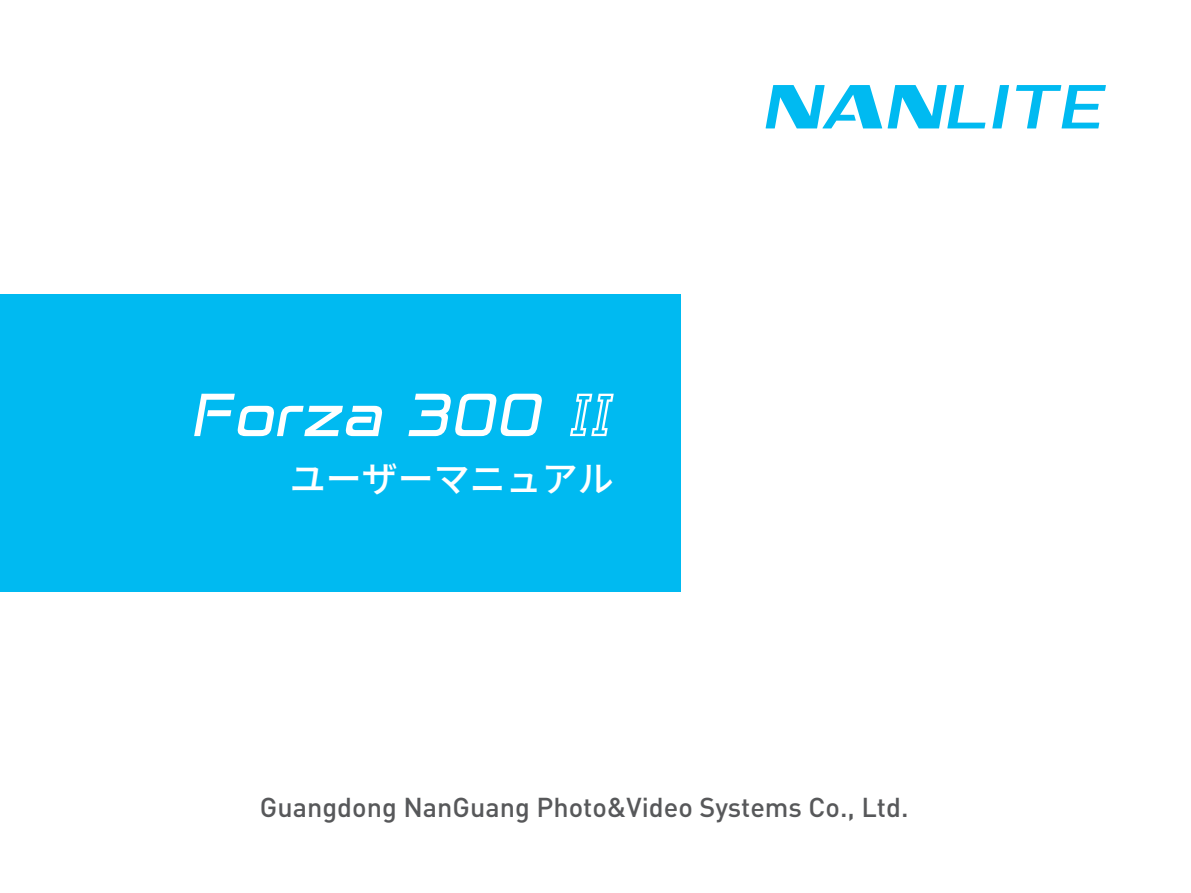
<style>
.page{position:relative;width:1191px;height:893px;background:#fff}
.page>*{position:absolute;margin:0;border:0;box-sizing:border-box;transform-origin:0 0}
.t1{font:59.1px "Anita SSNGV3";color:#fff}
.t2{font:500 36px "Gen Shin Gothic";color:#fff}
.t3{font:500 27px "DIN Pro";color:#57585a}
</style>
<div class="page">
<div style="left:0;top:294px;width:680px;height:298px;background:#00baf1"></div>
<svg style="left:1016px;top:85px;width:90px;height:43px"></svg>
<svg style="left:765px;top:85px;width:220px;height:43px"></svg>
<svg style="left:992px;top:85px;width:17px;height:43px"></svg>
<h1 class="t1" style="left:194px;top:378px;width:423px">Forza 300 $</h1>
<h2 class="t2" style="left:290px;top:452px;width:325px">ユーザーマニュアル</h2>
<p class="t3" style="left:260px;top:789px;width:650px">Guangdong NanGuang Photo&amp;Video Systems Co., Ltd.</p>
</div>
